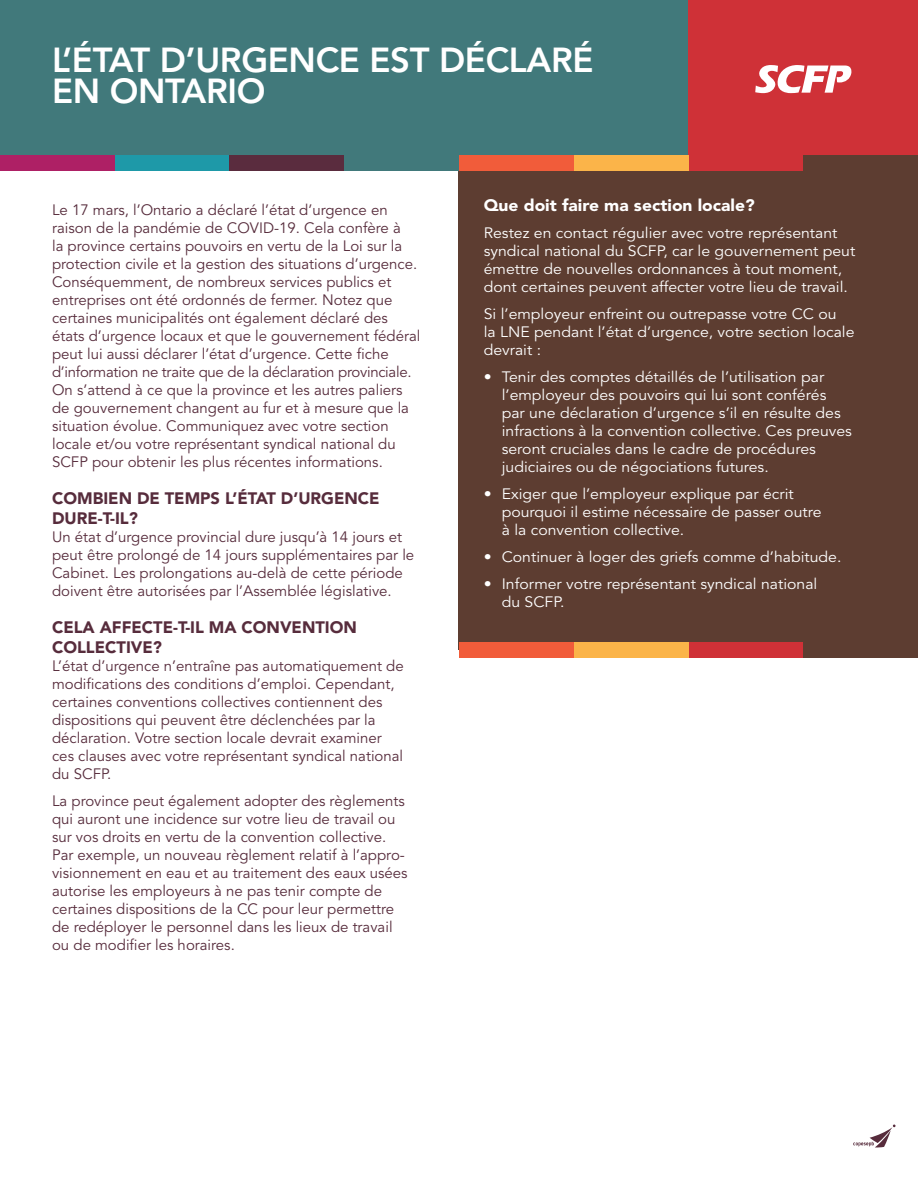
<style>
.page{position:relative;width:918px;height:1188px;background:#fff}
.page>*{position:absolute;margin:0;border:0;box-sizing:border-box;transform-origin:0 0}
.t1{font:800 34.5px/31.5px "Avenir";letter-spacing:-.01em;color:#fff}
.t2{font:900 16.5px/19.5px "Avenir";color:#572c3c}
.t3{font:900 16.5px "Avenir";color:#fff;scale:1.05 1}
.t4{font:15px/18px "Avenir";color:#572c3c}
.t5{font:15px/18px "Avenir";color:#fff;scale:1.06 1}
</style>
<div class="page">
<div style="left:0;top:0;width:689px;height:163px;background:#41797b"></div>
<div style="left:689px;top:0;width:229px;height:163px;background:#cf3137"></div>
<div style="left:0;top:155px;width:115px;height:16px;background:#ae2065"></div>
<div style="left:115px;top:155px;width:115px;height:16px;background:#1e99a8"></div>
<div style="left:229px;top:155px;width:115px;height:16px;background:#5a2c3e"></div>
<div style="left:344px;top:155px;width:115px;height:16px;background:#41797b"></div>
<div style="left:459px;top:155px;width:115px;height:16px;background:#f15c3a"></div>
<div style="left:574px;top:155px;width:114px;height:16px;background:#fbb449"></div>
<div style="left:689px;top:155px;width:115px;height:16px;background:#cf3137"></div>
<div style="left:803px;top:155px;width:115px;height:16px;background:#5d3d31"></div>
<div style="left:459px;top:171px;width:459px;height:479px;background:#5d3d31"></div>
<svg style="left:853px;top:1125px;width:43px;height:23px"></svg>
<div style="left:459px;top:642px;width:115px;height:16px;background:#f15c3a"></div>
<div style="left:574px;top:642px;width:114px;height:16px;background:#fbb449"></div>
<div style="left:689px;top:642px;width:115px;height:16px;background:#cf3137"></div>
<div style="left:803px;top:642px;width:115px;height:16px;background:#5d3d31"></div>
<svg style="left:755px;top:65px;width:97px;height:28px"></svg>
<p class="t1" style="left:52px;top:44px;width:543px">L’ÉTAT D’URGENCE EST DÉCLARÉ<br>EN ONTARIO</p>
<p class="t4" style="left:52px;top:201px;width:370px">Le 17 mars, l’Ontario a déclaré l’état d’urgence en raison de la pandémie de COVID-19. Cela confère à<br>la province certains pouvoirs en vertu de la Loi sur la protection civile et la gestion des situations d’urgence.<br>Conséquemment, de nombreux services publics et entreprises ont été ordonnés de fermer. Notez que certaines municipalités ont également déclaré des états d’urgence locaux et que le gouvernement fédéral peut lui aussi déclarer l’état d’urgence. Cette fiche d’information ne traite que de la déclaration provinciale.<br>On s’attend à ce que la province et les autres paliers de gouvernement changent au fur et à mesure que la situation évolue. Communiquez avec votre section locale et/ou votre représentant syndical national du SCFP pour obtenir les plus récentes informations.</p>
<p class="t2" style="left:52px;top:489px;width:329px">COMBIEN DE TEMPS L’ÉTAT D’URGENCE<br>DURE-T-IL?</p>
<p class="t4" style="left:52px;top:528px;width:364px">Un état d’urgence provincial dure jusqu’à 14 jours et peut être prolongé de 14 jours supplémentaires par le Cabinet. Les prolongations au-delà de cette période doivent être autorisées par l’Assemblée législative.</p>
<p class="t2" style="left:52px;top:618px;width:306px">CELA AFFECTE-T-IL MA CONVENTION<br>COLLECTIVE?</p>
<p class="t4" style="left:52px;top:657px;width:353px">L’état d’urgence n’entraîne pas automatiquement de modifications des conditions d’emploi. Cependant, certaines conventions collectives contiennent des dispositions qui peuvent être déclenchées par la déclaration. Votre section locale devrait examiner ces clauses avec votre représentant syndical national du SCFP.</p>
<p class="t4" style="left:52px;top:792px;width:357px">La province peut également adopter des règlements qui auront une incidence sur votre lieu de travail ou sur vos droits en vertu de la convention collective.<br>Par exemple, un nouveau règlement relatif à l’appro&shy;visionnement en eau et au traitement des eaux usées autorise les employeurs à ne pas tenir compte de certaines dispositions de la CC pour leur permettre de redéployer le personnel dans les lieux de travail ou de modifier les horaires.</p>
<p class="t3" style="left:484px;top:195px;width:260px">Que doit faire ma section locale?</p>
<p class="t5" style="left:484px;top:224px;width:352px">Restez en contact régulier avec votre représentant syndical national du SCFP, car le gouvernement peut émettre de nouvelles ordonnances à tout moment, dont certaines peuvent affecter votre lieu de travail.</p>
<p class="t5" style="left:484px;top:305px;width:351px">Si l’employeur enfreint ou outrepasse votre CC ou<br>la LNE pendant l’état d’urgence, votre section locale devrait :</p>
<p class="t5" style="left:502px;top:368px;width:332px;text-indent:-18px">• Tenir des comptes détaillés de l’utilisation par l’employeur des pouvoirs qui lui sont conférés par une déclaration d’urgence s’il en résulte des infractions à la convention collective. Ces preuves seront cruciales dans le cadre de procédures judiciaires ou de négociations futures.</p>
<p class="t5" style="left:502px;top:485px;width:303px;text-indent:-18px">• Exiger que l’employeur explique par écrit pourquoi il estime nécessaire de passer outre à la convention collective.</p>
<p class="t5" style="left:484px;top:548px;width:339px">• Continuer à loger des griefs comme d’habitude.</p>
<p class="t5" style="left:502px;top:575px;width:299px;text-indent:-18px">• Informer votre représentant syndical national du SCFP.</p>
</div>
